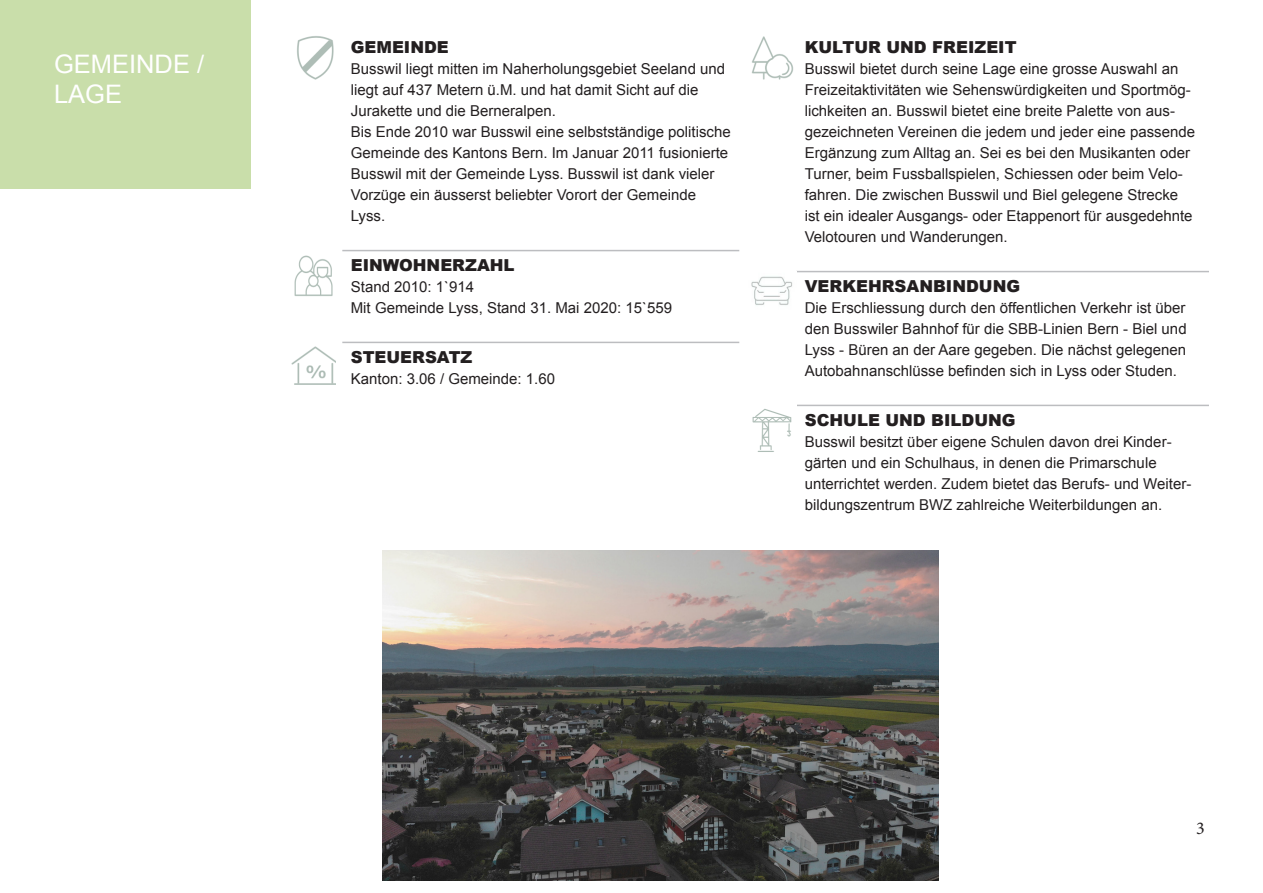
<style>
.page{position:relative;width:1263px;height:893px;background:#fff}
.page>*{position:absolute;margin:0;border:0;box-sizing:border-box;transform-origin:0 0}
.t1{font:25.5px "Arial";color:#fff}
.t2{font:18px "Minion Pro";color:#231f20}
.t3{font:900 16.5px "Arial";color:#231f20}
.t4{font:15px/21px "Arial";color:#231f20}
</style>
<div class="page">
<div style="left:0;top:0;width:251px;height:189px;background:#c9deaa"></div>
<img style="left:383px;top:551px;width:556px;height:329px">
<hr style="left:342px;top:250px;width:397px;height:1px;background:#bcbdc0">
<hr style="left:342px;top:342px;width:397px;height:1px;background:#bcbdc0">
<hr style="left:796px;top:271px;width:413px;height:1px;background:#bcbdc0">
<hr style="left:796px;top:405px;width:413px;height:1px;background:#bcbdc0">
<img style="left:297px;top:36px;width:37px;height:44px">
<img style="left:294px;top:255px;width:39px;height:41px">
<img style="left:291px;top:346px;width:45px;height:39px">
<img style="left:751px;top:276px;width:41px;height:29px">
<img style="left:751px;top:36px;width:43px;height:44px">
<img style="left:752px;top:409px;width:40px;height:43px">
<p class="t1" style="left:54px;top:47px;width:152px">GEMEINDE /</p>
<p class="t1" style="left:54px;top:78px;width:70px">LAGE</p>
<p class="t3" style="left:351px;top:35px;width:100px">GEMEINDE</p>
<p class="t4" style="left:351px;top:58px;width:381px">Busswil liegt mitten im Naherholungsgebiet Seeland und liegt auf 437 Metern ü.M. und hat damit Sicht auf die Jurakette und die Berneralpen.<br>Bis Ende 2010 war Busswil eine selbstständige politische Gemeinde des Kantons Bern. Im Januar 2011 fusionierte Busswil mit der Gemeinde Lyss. Busswil ist dank vieler Vorzüge ein äusserst beliebter Vorort der Gemeinde Lyss.</p>
<p class="t3" style="left:351px;top:253px;width:165px">EINWOHNERZAHL</p>
<p class="t4" style="left:351px;top:276px;width:125px">Stand 2010: 1`914</p>
<p class="t4" style="left:351px;top:297px;width:323px">Mit Gemeinde Lyss, Stand 31. Mai 2020: 15`559</p>
<p class="t3" style="left:351px;top:345px;width:123px">STEUERSATZ</p>
<p class="t4" style="left:351px;top:368px;width:206px">Kanton: 3.06 / Gemeinde: 1.60</p>
<p class="t3" style="left:805px;top:35px;width:213px">KULTUR UND FREIZEIT</p>
<p class="t4" style="left:805px;top:58px;width:392px">Busswil bietet durch seine Lage eine grosse Auswahl an Freizeitaktivitäten wie Sehenswürdigkeiten und Sportmög&shy;lichkeiten an. Busswil bietet eine breite Palette von aus&shy;gezeichneten Vereinen die jedem und jeder eine passende Ergänzung zum Alltag an. Sei es bei den Musikanten oder Turner, beim Fussballspielen, Schiessen oder beim Velo&shy;fahren. Die zwischen Busswil und Biel gelegene Strecke ist ein idealer Ausgangs- oder Etappenort für ausgedehnte Velotouren und Wanderungen.</p>
<p class="t3" style="left:805px;top:274px;width:217px">VERKEHRSANBINDUNG</p>
<p class="t4" style="left:805px;top:297px;width:383px;text-align:justify">Die Erschliessung durch den öffentlichen Verkehr ist über den Busswiler Bahnhof für die SBB-Linien Bern - Biel und Lyss - Büren an der Aare gegeben. Die nächst gelegenen Autobahnanschlüsse befinden sich in Lyss oder Studen.</p>
<p class="t3" style="left:805px;top:408px;width:212px">SCHULE UND BILDUNG</p>
<p class="t4" style="left:805px;top:431px;width:388px">Busswil besitzt über eigene Schulen davon drei Kinder&shy;gärten und ein Schulhaus, in denen die Primarschule unterrichtet werden. Zudem bietet das Berufs- und Weiter&shy;bildungszentrum BWZ zahlreiche Weiterbildungen an.</p>
<p class="t2" style="left:1196px;top:816px;width:10px">3</p>
</div>
